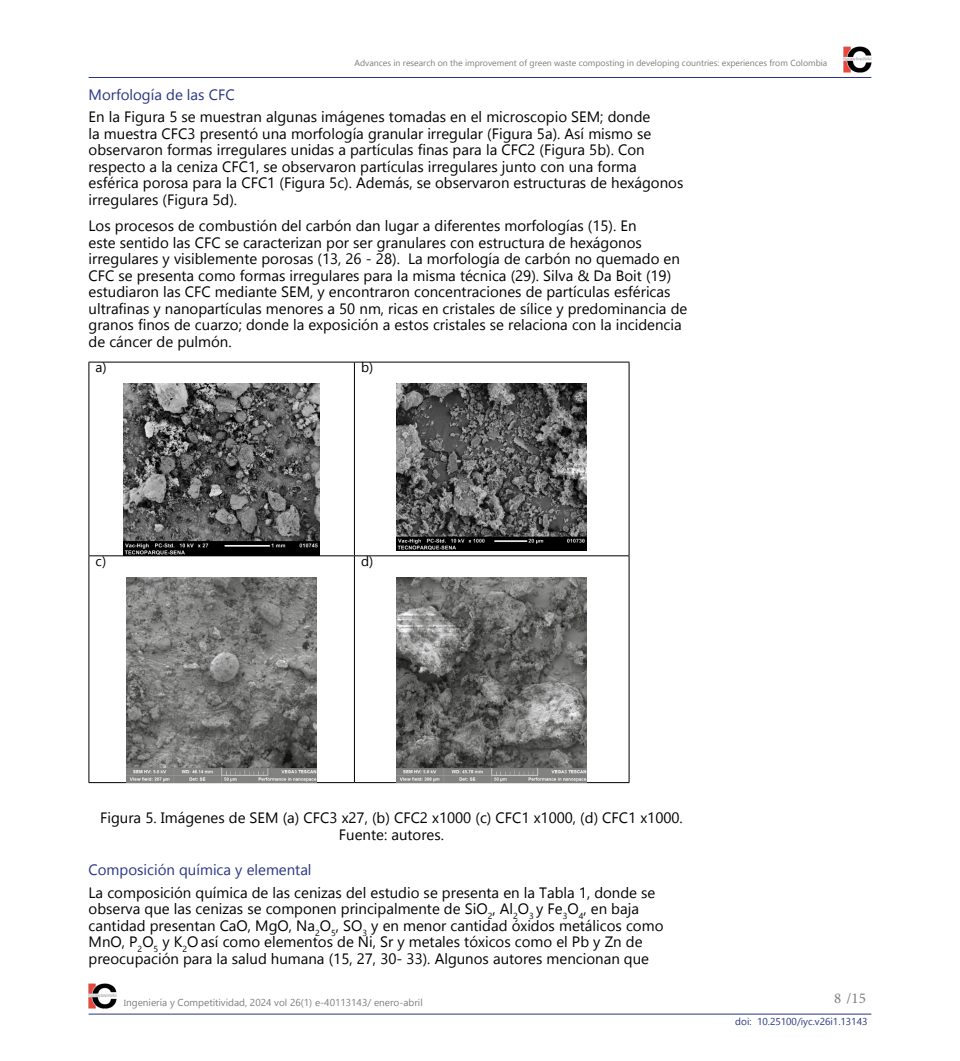
<style>
.page{position:relative;width:960px;height:1061px;background:#fff}
.page>*{position:absolute;margin:0;border:0;box-sizing:border-box;transform-origin:0 0}
.t1{font:15px/16.5px "Gadugi";color:#000}
.t2{font:15px "Gadugi";color:#283583}
.t3{font:15px "Minion Pro";color:#7e7e7d}
.t4{font:13.75px "Gadugi";color:#000}
.t5{font:10px "Gadugi";color:#7e7e7d}
.t6{font:10px "Gadugi";color:#283583}
.t7{font:8.75px "Gadugi";color:#7e7e7d}
.s1{font-size:8.75px}
</style>
<div class="page">
<hr style="left:89px;top:77px;width:782px;height:1px;background:#283583">
<hr style="left:89px;top:1014px;width:782px;height:1px;background:#283583">
<img style="left:89px;top:983px;width:28px;height:26px">
<img style="left:843px;top:47px;width:28px;height:25px">
<hr style="left:89px;top:362px;width:265px;height:1px;background:#000">
<hr style="left:354px;top:362px;width:275px;height:1px;background:#000">
<hr style="left:89px;top:555px;width:265px;height:1px;background:#000">
<hr style="left:354px;top:555px;width:275px;height:1px;background:#000">
<hr style="left:89px;top:782px;width:265px;height:1px;background:#000">
<hr style="left:354px;top:782px;width:275px;height:1px;background:#000">
<hr style="left:89px;top:362px;width:1px;height:193px;background:#000">
<hr style="left:89px;top:556px;width:1px;height:226px;background:#000">
<hr style="left:354px;top:362px;width:1px;height:193px;background:#000">
<hr style="left:629px;top:362px;width:1px;height:193px;background:#000">
<hr style="left:354px;top:556px;width:1px;height:226px;background:#000">
<hr style="left:629px;top:556px;width:1px;height:226px;background:#000">
<img style="left:124px;top:384px;width:196px;height:171px">
<img style="left:397px;top:384px;width:190px;height:166px">
<img style="left:126px;top:577px;width:191px;height:205px">
<img style="left:397px;top:577px;width:190px;height:205px">
<p class="t7" style="left:354px;top:58px;width:474px">Advances in research on the improvement of green waste composting in developing countries: experiences from Colombia</p>
<p class="t2" style="left:89px;top:85px;width:148px">Morfología de las CFC</p>
<p class="t1" style="left:89px;top:109px;width:596px">En la Figura 5 se muestran algunas imágenes tomadas en el microscopio SEM; donde<br>la muestra CFC3 presentó una morfología granular irregular (Figura 5a). Así mismo se observaron formas irregulares unidas a partículas finas para la CFC2 (Figura 5b). Con respecto a la ceniza CFC1, se observaron partículas irregulares junto con una forma esférica porosa para la CFC1 (Figura 5c). Además, se observaron estructuras de hexágonos irregulares (Figura 5d).</p>
<p class="t1" style="left:89px;top:218px;width:600px">Los procesos de combustión del carbón dan lugar a diferentes morfologías (15). En<br>este sentido las CFC se caracterizan por ser granulares con estructura de hexágonos irregulares y visiblemente porosas (13, 26 - 28). La morfología de carbón no quemado en CFC se presenta como formas irregulares para la misma técnica (29). Silva &amp; Da Boit (19) estudiaron las CFC mediante SEM, y encontraron concentraciones de partículas esféricas ultrafinas y nanopartículas menores a 50 nm, ricas en cristales de sílice y predominancia de granos finos de cuarzo; donde la exposición a estos cristales se relaciona con la incidencia de cáncer de pulmón.</p>
<p class="t4" style="left:96px;top:359px;width:13px">a)</p>
<p class="t4" style="left:361px;top:359px;width:14px">b)</p>
<p class="t4" style="left:96px;top:553px;width:12px">c)</p>
<p class="t4" style="left:361px;top:553px;width:14px">d)</p>
<p class="t1" style="left:100px;top:810px;width:584px;text-align:center">Figura 5. Imágenes de SEM (a) CFC3 x27, (b) CFC2 x1000 (c) CFC1 x1000, (d) CFC1 x1000.<br>Fuente: autores.</p>
<p class="t2" style="left:89px;top:861px;width:225px">Composición química y elemental</p>
<p class="t1" style="left:89px;top:884px;width:576px">La composición química de las cenizas del estudio se presenta en la Tabla 1, donde se observa que las cenizas se componen principalmente de SiO<sub>2</sub>, Al<sub>2</sub>O<sub>3</sub> y Fe<sub>3</sub>O<sub>4</sub>, en baja cantidad presentan CaO, MgO, Na<sub>2</sub>O<sub>5</sub>, SO<sub>3</sub> y en menor cantidad óxidos metálicos como MnO, P<sub>2</sub>O<sub>5</sub> y K<sub>2</sub>O así como elementos de Ni, Sr y metales tóxicos como el Pb y Zn de preocupación para la salud humana (15, 27, 30- 33). Algunos autores mencionan que</p>
<p class="t5" style="left:124px;top:996px;width:300px"><span class="s1">I</span>ngeniería y Competitividad, 2024 vol 26(1) e-40113143/ enero-abril</p>
<p class="t3" style="left:834px;top:988px;width:33px">8 /15</p>
<p class="t6" style="left:735px;top:1016px;width:134px">doi: 10.25100/iyc.v26i1.13143</p>
</div>
